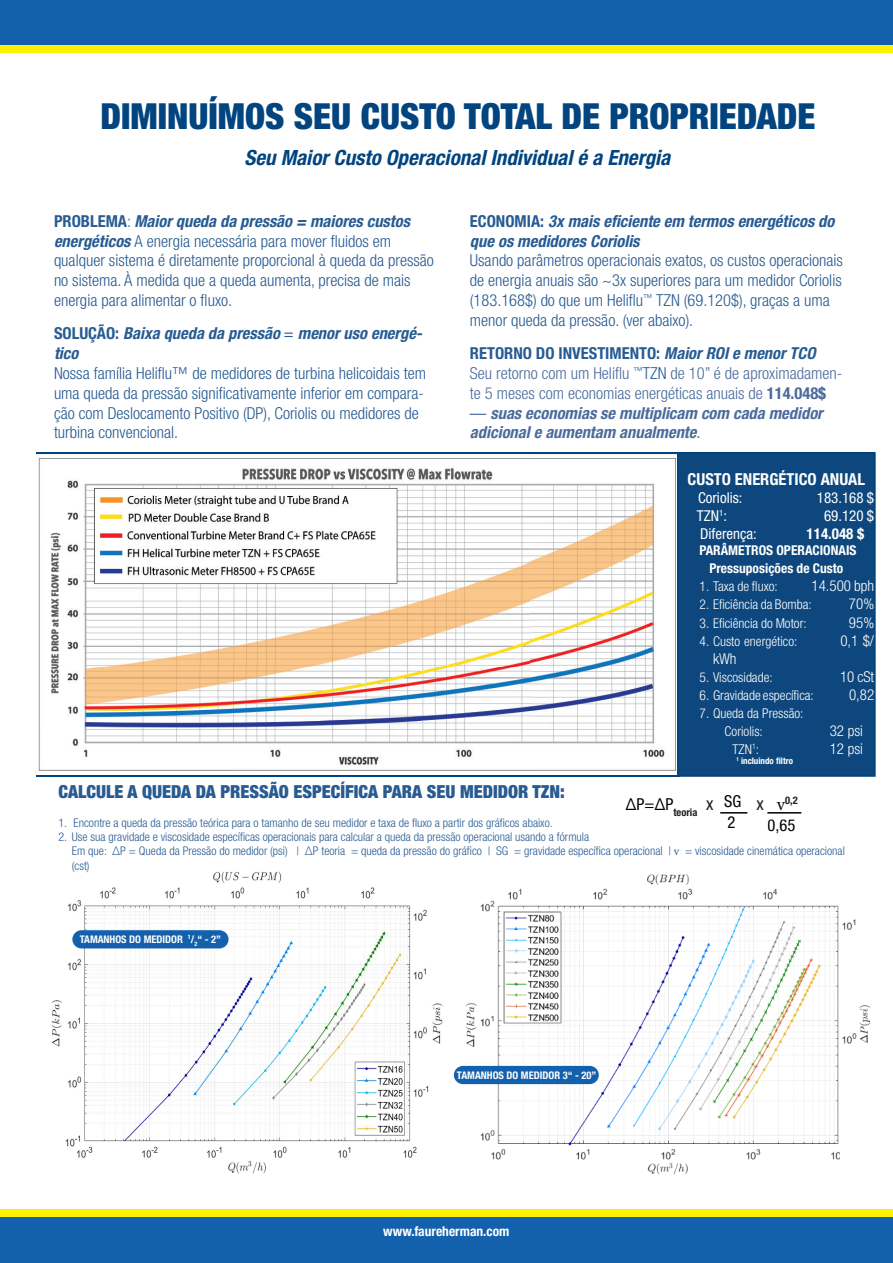
<style>
.page{position:relative;width:893px;height:1263px;background:#fff}
.page>*{position:absolute;margin:0;border:0;box-sizing:border-box;transform-origin:0 0}
.t1{font:900 condensed 36px "Helvetica Neue LT Pro";color:#01447f}
.t2{font:italic 700 condensed 21px "Helvetica Neue LT Pro";color:#01447f}
.t3{font:900 condensed 18px "Helvetica Neue LT Pro";color:#275b92}
.t4{font:300 condensed 16.5px/19.8px "Helvetica Neue LT Pro";color:#275b92}
.t5{font:300 condensed 16.5px/19.8px "Helvetica Neue LT Pro";color:#4b6b9c}
.t6{font:italic 700 condensed 16.5px/19.8px "Helvetica Neue LT Pro";color:#4b6b9c}
.t7{font:700 condensed 16.5px "Helvetica Neue LT Pro";color:#fff}
.t8{font:condensed 16.5px "Helvetica Neue LT Pro";color:#000}
.t9{font:300 condensed 15px "Helvetica Neue LT Pro";color:#fff}
.t10{font:condensed 15px "Helvetica Neue LT Pro";color:#fff}
.t11{font:700 condensed 15px "Helvetica Neue LT Pro";color:#fff}
.t12{font:300 condensed 13.5px "Helvetica Neue LT Pro";color:#fff}
.t13{font:700 condensed 13.5px "Helvetica Neue LT Pro";color:#fff}
.t14{font:300 condensed 12px/14.4px "Helvetica Neue LT Pro";color:#275b92}
.t15{font:700 condensed 10.5px "Helvetica Neue LT Pro";color:#fff}
.t16{font:700 condensed 10.5px "Helvetica Neue LT Pro";color:#231f20}
.t17{font:700 condensed 9px "Helvetica Neue LT Pro";color:#fff}
.s1{font-weight:700}
.s2{font-weight:700;font-style:italic}
.s3{font-weight:400;font-style:italic;font-stretch:normal}
.s4{font-weight:700;color:#275b92}
.s5{font-weight:700;font-style:italic;color:#275b92}
.s6{color:#275b92}
.s7{font-weight:400;font-style:normal}
.s8{font-family:"Minion Pro";font-weight:400;font-stretch:normal}
.s9{font-weight:400;font-size:18px}
.s10{font-family:"Minion Pro";font-weight:400;font-stretch:normal;font-size:18px;color:#000}
</style>
<div class="page">
<div style="left:0;top:0;width:893px;height:47px;background:#1360ac"></div>
<div style="left:0;top:45px;width:893px;height:7px;background:#fff101"></div>
<div style="left:0;top:1216px;width:893px;height:47px;background:#1360ac"></div>
<div style="left:0;top:1209px;width:893px;height:8px;background:#fff101"></div>
<img style="left:51px;top:871px;width:392px;height:303px">
<img style="left:453px;top:874px;width:418px;height:301px">
<img style="left:38px;top:458px;width:638px;height:313px">
<div style="left:678px;top:453px;width:197px;height:323px;background:#0d477d"></div>
<div style="left:677px;top:452px;width:199px;height:325px;border:2px solid #01447f"></div>
<div style="left:454px;top:1066px;width:145px;height:18px;background:#1360ac;border-radius:9px"></div>
<div style="left:72px;top:930px;width:157px;height:18px;background:#1360ac;border-radius:9px"></div>
<svg style="left:720px;top:812px;width:27px;height:1px"></svg>
<hr style="left:767px;top:812px;width:34px;height:1px;background:#000">
<h1 class="t1" style="left:101px;top:94px;width:716px">DIMINUÍMOS SEU CUSTO TOTAL DE PROPRIEDADE</h1>
<p class="t2" style="left:244px;top:145px;width:427px">Seu Maior Custo Operacional Individual é a Energia</p>
<p class="t4" style="left:54px;top:211px;width:381px"><span class="s1">PROBLEMA</span>: <span class="s2">Maior queda da pressão = maiores custos energéticos</span> A energia necessária para mover fluidos em qualquer sistema é diretamente proporcional à queda da pressão no sistema. À medida que a queda aumenta, precisa de mais energia para alimentar o fluxo.</p>
<p class="t4" style="left:54px;top:323px;width:374px"><span class="s1">SOLUÇÃO:</span> <span class="s2">Baixa queda da pressão</span> <span class="s3">=</span> <span class="s2">menor uso energé&shy;tico<br></span>Nossa família Heliflu™ de medidores de turbina helicoidais tem uma queda da pressão significativamente inferior em compara&shy;ção com Deslocamento Positivo (DP), Coriolis ou medidores de turbina convencional.</p>
<p class="t4" style="left:470px;top:211px;width:374px"><span class="s1">ECONOMIA:</span> <span class="s2">3x mais eficiente em termos energéticos do que os medidores Coriolis<br></span>Usando parâmetros operacionais exatos, os custos operacionais de energia anuais são ~3x superiores para um medidor Coriolis (183.168$) do que um Heliflu<sup>™</sup> TZN (69.120$), graças a uma menor queda da pressão. (ver abaixo).</p>
<p class="t5" style="left:470px;top:343px;width:374px"><span class="s4">RETORNO DO INVESTIMENTO:</span> <span class="s5">Maior ROI e menor TCO<br></span>Seu retorno com um Heliflu <sup>™</sup><span class="s6">TZN</span> de 10” é de aproximadamen&shy;te 5 meses com economias energéticas anuais de <span class="s1">114.048$</span></p>
<p class="t6" style="left:470px;top:403px;width:354px"><span class="s7">—</span> suas economias se multiplicam com cada medidor adicional e aumentam anualmente<span class="s7">.</span></p>
<p class="t7" style="left:688px;top:469px;width:179px">CUSTO ENERGÉTICO ANUAL</p>
<p class="t10" style="left:698px;top:489px;width:46px">Coriolis:</p>
<p class="t10" style="left:817px;top:489px;width:59px">183.168 $</p>
<p class="t10" style="left:697px;top:507px;width:32px">TZN<sup>1</sup>:</p>
<p class="t10" style="left:824px;top:507px;width:51px">69.120 $</p>
<p class="t10" style="left:700px;top:525px;width:58px">Diferença:</p>
<p class="t11" style="left:807px;top:525px;width:59px">114.048 $</p>
<p class="t13" style="left:699px;top:542px;width:159px">PARÂMETROS OPERACIONAIS</p>
<p class="t13" style="left:709px;top:560px;width:135px">Pressuposições de Custo</p>
<p class="t12" style="left:699px;top:579px;width:80px">1. Taxa de fluxo:</p>
<p class="t9" style="left:811px;top:578px;width:64px">14.500 bph</p>
<p class="t12" style="left:699px;top:597px;width:114px">2. Eficiência da Bomba:</p>
<p class="t9" style="left:849px;top:596px;width:27px">70%</p>
<p class="t12" style="left:699px;top:615px;width:109px">3. Eficiência do Motor:</p>
<p class="t9" style="left:849px;top:614px;width:27px">95%</p>
<p class="t12" style="left:699px;top:633px;width:99px">4. Custo energético:</p>
<p class="t9" style="left:840px;top:632px;width:35px">0,1 $/</p>
<p class="t9" style="left:713px;top:650px;width:25px">kWh</p>
<p class="t12" style="left:699px;top:669px;width:75px">5. Viscosidade:</p>
<p class="t9" style="left:840px;top:668px;width:36px">10 cSt</p>
<p class="t12" style="left:699px;top:687px;width:116px">6. Gravidade específica:</p>
<p class="t9" style="left:849px;top:686px;width:27px">0,82</p>
<p class="t12" style="left:699px;top:705px;width:105px">7. Queda da Pressão:</p>
<p class="t12" style="left:725px;top:723px;width:40px">Coriolis:</p>
<p class="t9" style="left:830px;top:722px;width:35px">32 psi</p>
<p class="t12" style="left:732px;top:741px;width:28px">TZN<sup>1</sup>:</p>
<p class="t9" style="left:830px;top:740px;width:35px">12 psi</p>
<p class="t17" style="left:736px;top:755px;width:58px"><sup>1</sup> incluindo filtro</p>
<p class="t3" style="left:58px;top:780px;width:508px">CALCULE A QUEDA DA PRESSÃO ESPECÍFICA PARA SEU MEDIDOR TZN:</p>
<p class="t14" style="left:58px;top:815px;width:496px">1. Encontre a queda da pressão teórica para o tamanho de seu medidor e taxa de fluxo a partir dos gráficos abaixo.</p>
<p class="t14" style="left:72px;top:829px;width:774px;text-indent:-14px">2. Use sua gravidade e viscosidade específicas operacionais para calcular a queda da pressão operacional usando a fórmula<br>Em que: ∆P = Queda da Pressão do medidor (psi) | ∆P teoria = queda da pressão do gráfico | SG = gravidade específica operacional | <span class="s8">v</span> = viscosidade cinemática operacional (cst)</p>
<p class="t8" style="left:724px;top:791px;width:19px">SG</p>
<p class="t16" style="left:625px;top:806px;width:90px"><sup>∆P=∆P</sup>teoria <sup>x</sup></p>
<p class="t16" style="left:757px;top:794px;width:43px"><span class="s9">x</span> <span class="s10">v</span>0,2</p>
<p class="t8" style="left:728px;top:812px;width:9px">2</p>
<p class="t8" style="left:767px;top:816px;width:29px">0,65</p>
<p class="t15" style="left:80px;top:933px;width:143px">TAMANHOS DO MEDIDOR <sup>1</sup>/<sub>2</sub>“ - 2”</p>
<p class="t15" style="left:457px;top:1069px;width:141px">TAMANHOS DO MEDIDOR 3“ - 20”</p>
<p class="t13" style="left:383px;top:1223px;width:128px">www.faureherman.com</p>
</div>
